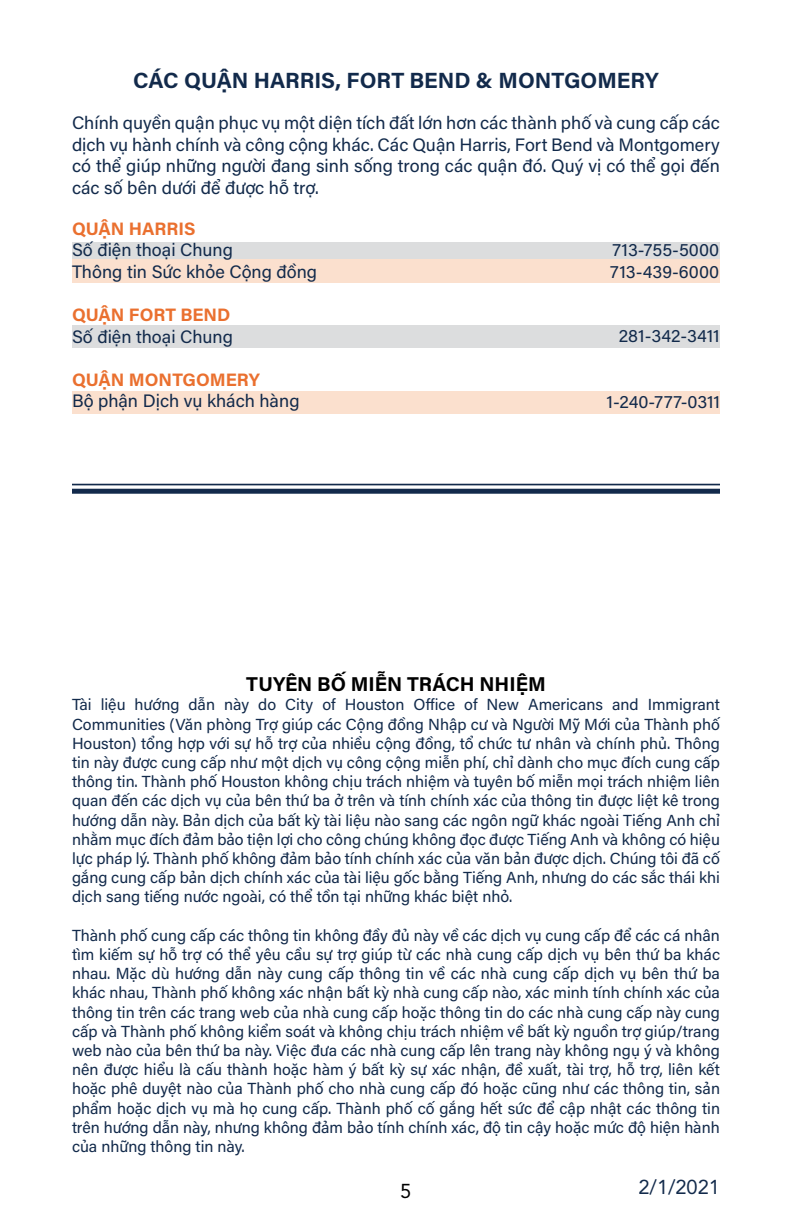
<style>
.page{position:relative;width:792px;height:1224px;background:#fff}
.page>*{position:absolute;margin:0;border:0;box-sizing:border-box;transform-origin:0 0}
.t1{font:700 22px "Acumin Pro";color:#122a4b}
.t2{font:700 20px "Acumin Pro";color:#000}
.t3{font:20px "Avenir LT Std";color:#122a4b}
.t4{font:20px "Avenir LT Std";color:#000}
.t5{font:18px/21.6px "Acumin Pro";color:#122a4b}
.t6{font:700 18px "Acumin Pro";color:#ea702f}
.t7{font:16px/19.2px "Acumin Pro";color:#122a4b;text-align:justify}
</style>
<div class="page">
<div style="left:72px;top:256px;width:648px;height:27px;background:#fbe0ce"></div>
<div style="left:72px;top:242px;width:648px;height:17px;background:#dcddde"></div>
<div style="left:72px;top:325px;width:648px;height:23px;background:#dcddde"></div>
<div style="left:72px;top:392px;width:648px;height:22px;background:#fbe0ce"></div>
<hr style="left:72px;top:484px;width:648px;height:1px;background:#122a4b">
<div style="left:72px;top:489px;width:648px;height:5px;background:#122a4b"></div>
<h1 class="t1" style="left:133px;top:65px;width:527px">CÁC QUẬN HARRIS, FORT BEND &amp; MONTGOMERY</h1>
<p class="t5" style="left:72px;top:111px;width:649px;text-align:justify">Chính quyền quận phục vụ một diện tích đất lớn hơn các thành phố và cung cấp các dịch vụ hành chính và công cộng khác. Các Quận Harris, Fort Bend và Montgomery có thể giúp những người đang sinh sống trong các quận đó. Quý vị có thể gọi đến các số bên dưới để được hỗ trợ.</p>
<p class="t6" style="left:72px;top:216px;width:125px">QUẬN HARRIS</p>
<p class="t5" style="left:72px;top:238px;width:247px">Số điện thoại Chung<br>Thông tin Sức khỏe Cộng đồng</p>
<p class="t6" style="left:72px;top:302px;width:160px">QUẬN FORT BEND</p>
<p class="t5" style="left:72px;top:325px;width:163px">Số điện thoại Chung</p>
<p class="t6" style="left:72px;top:367px;width:190px">QUẬN MONTGOMERY</p>
<p class="t5" style="left:72px;top:390px;width:229px">Bộ phận Dịch vụ khách hàng</p>
<p class="t5" style="left:610px;top:238px;width:110px">713-755-5000<br>713-439-6000</p>
<p class="t5" style="left:619px;top:324px;width:102px">281-342-3411</p>
<p class="t5" style="left:607px;top:390px;width:115px">1-240-777-0311</p>
<p class="t2" style="left:246px;top:670px;width:301px">TUYÊN BỐ MIỄN TRÁCH NHIỆM</p>
<p class="t7" style="left:72px;top:695px;width:650px">Tài liệu hướng dẫn này do City of Houston Office of New Americans and Immigrant Communities (Văn phòng Trợ giúp các Cộng đồng Nhập cư và Người Mỹ Mới của Thành phố Houston) tổng hợp với sự hỗ trợ của nhiều cộng đồng, tổ chức tư nhân và chính phủ. Thông tin này được cung cấp như một dịch vụ công cộng miễn phí, chỉ dành cho mục đích cung cấp thông tin. Thành phố Houston không chịu trách nhiệm và tuyên bố miễn mọi trách nhiệm liên quan đến các dịch vụ của bên thứ ba ở trên và tính chính xác của thông tin được liệt kê trong hướng dẫn này. Bản dịch của bất kỳ tài liệu nào sang các ngôn ngữ khác ngoài Tiếng Anh chỉ nhằm mục đích đảm bảo tiện lợi cho công chúng không đọc được Tiếng Anh và không có hiệu lực pháp lý. Thành phố không đảm bảo tính chính xác của văn bản được dịch. Chúng tôi đã cố gắng cung cấp bản dịch chính xác của tài liệu gốc bằng Tiếng Anh, nhưng do các sắc thái khi dịch sang tiếng nước ngoài, có thể tồn tại những khác biệt nhỏ.</p>
<p class="t7" style="left:72px;top:925px;width:650px">Thành phố cung cấp các thông tin không đầy đủ này về các dịch vụ cung cấp để các cá nhân tìm kiếm sự hỗ trợ có thể yêu cầu sự trợ giúp từ các nhà cung cấp dịch vụ bên thứ ba khác nhau. Mặc dù hướng dẫn này cung cấp thông tin về các nhà cung cấp dịch vụ bên thứ ba khác nhau, Thành phố không xác nhận bất kỳ nhà cung cấp nào, xác minh tính chính xác của thông tin trên các trang web của nhà cung cấp hoặc thông tin do các nhà cung cấp này cung cấp và Thành phố không kiểm soát và không chịu trách nhiệm về bất kỳ nguồn trợ giúp/trang web nào của bên thứ ba này. Việc đưa các nhà cung cấp lên trang này không ngụ ý và không nên được hiểu là cấu thành hoặc hàm ý bất kỳ sự xác nhận, đề xuất, tài trợ, hỗ trợ, liên kết hoặc phê duyệt nào của Thành phố cho nhà cung cấp đó hoặc cũng như các thông tin, sản phẩm hoặc dịch vụ mà họ cung cấp. Thành phố cố gắng hết sức để cập nhật các thông tin trên hướng dẫn này, nhưng không đảm bảo tính chính xác, độ tin cậy hoặc mức độ hiện hành của những thông tin này.</p>
<p class="t4" style="left:400px;top:1180px;width:13px">5</p>
<p class="t3" style="left:638px;top:1176px;width:83px">2/1/2021</p>
</div>
